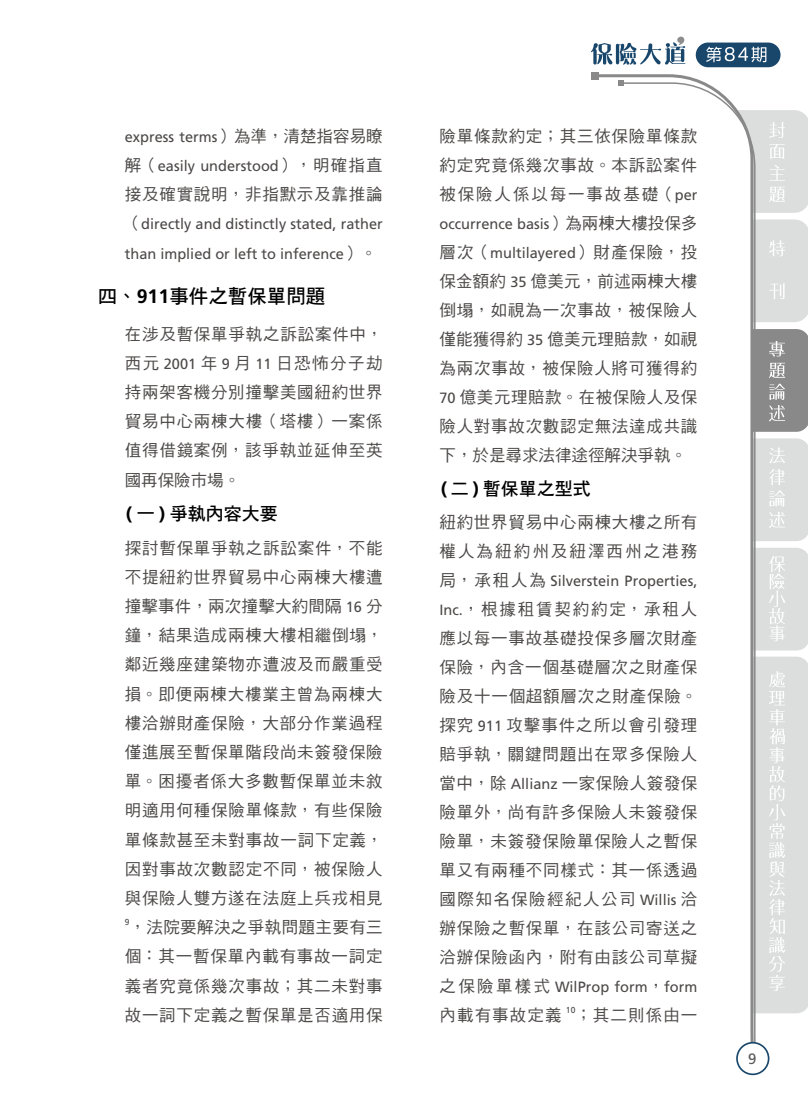
<style>
.page{position:relative;width:808px;height:1106px;background:#fff}
.page>*{position:absolute;margin:0;border:0;box-sizing:border-box;transform-origin:0 0}
.t1{font:19.5px "DF Hei Std W7";color:#000}
.t2{font:18px "DF Hei Std W7";color:#000}
.t3{font:16.5px/29px "DF Hei Std W5";letter-spacing:.05em;color:#4c4948;text-align:justify}
.t4{font:15px "Frutiger LT Std";color:#595757}
.t5{font:14.85px/29.2px "Frutiger LT Std";color:#4c4948}
.t6{font:8.7px "Frutiger LT Std";color:#4c4948}
.s1{font-family:"DF Hei Std W5";font-size:16.5px}
.s2{font-family:"Frutiger LT Std";font-weight:700}
.s3{font-family:"Frutiger LT Std";font-size:14.85px}
</style>
<div class="page">
<div style="left:757px;top:219px;width:51px;height:103px;background:#dcdddd"></div>
<div style="left:591px;top:72px;width:8px;height:8px;background:#898989"></div>
<svg style="left:624px;top:82px;width:133px;height:992px"></svg>
<svg style="left:618px;top:80px;width:6px;height:6px"></svg>
<svg style="left:714px;top:110px;width:94px;height:103px"></svg>
<svg style="left:737px;top:329px;width:71px;height:103px"></svg>
<svg style="left:737px;top:438px;width:71px;height:103px"></svg>
<svg style="left:737px;top:548px;width:71px;height:102px"></svg>
<svg style="left:737px;top:656px;width:71px;height:357px"></svg>
<div style="left:737px;top:1042px;width:31px;height:32px;background:#fff;border-radius:50%"></div>
<div style="left:736px;top:1041px;width:33px;height:34px;border:2px solid #19476c;border-radius:50%"></div>
<svg style="left:591px;top:36px;width:94px;height:29px"></svg>
<div style="left:696px;top:43px;width:84px;height:24px;background:#19476c;border-radius:12px"></div>
<svg style="left:706px;top:47px;width:60px;height:15px"></svg>
<div style="left:709px;top:949px;width:39px;height:72px;background:#fff"></div>
<p class="t5" style="left:125px;top:122px;width:259px">express terms<span class="s1">）為準，清楚指容易瞭解（</span>easily understood<span class="s1">），明確指直</span></p>
<p class="t3" style="left:125px;top:179px;width:259px">接及確實說明，非指默示及靠推論</p>
<p class="t5" style="left:125px;top:210px;width:259px"><span class="s1">（</span>directly and distinctly stated, rather than implied or left to inference<span class="s1">）。</span></p>
<p class="t1" style="left:98px;top:285px;width:229px">四、<span class="s2">911</span>事件之暫保單問題</p>
<p class="t3" style="left:125px;top:319px;width:259px">在涉及暫保單爭執之訴訟案件中，西元 <span class="s3">2001</span> 年 <span class="s3">9</span> 月 <span class="s3">11</span> 日恐怖分子劫持兩架客機分別撞擊美國紐約世界貿易中心兩棟大樓（塔樓）一案係值得借鏡案例，該爭執並延伸至英國再保險市場。</p>
<p class="t2" style="left:126px;top:504px;width:153px"><span class="s2">(</span> 一 <span class="s2">)</span> 爭執內容大要</p>
<p class="t3" style="left:125px;top:533px;width:259px">探討暫保單爭執之訴訟案件，不能不提紐約世界貿易中心兩棟大樓遭撞擊事件，兩次撞擊大約間隔 <span class="s3">16</span> 分鐘，結果造成兩棟大樓相繼倒塌，鄰近幾座建築物亦遭波及而嚴重受損。即便兩棟大樓業主曾為兩棟大樓洽辦財產保險，大部分作業過程僅進展至暫保單階段尚未簽發保險單。困擾者係大多數暫保單並未敘明適用何種保險單條款，有些保險單條款甚至未對事故一詞下定義，因對事故次數認定不同，被保險人與保險人雙方遂在法庭上兵戎相見</p>
<p class="t6" style="left:125px;top:917px;width:6px">9</p>
<p class="t3" style="left:125px;top:912px;width:259px">，法院要解決之爭執問題主要有三個：其一暫保單內載有事故一詞定義者究竟係幾次事故；其二未對事故一詞下定義之暫保單是否適用保</p>
<p class="t3" style="left:439px;top:121px;width:259px">險單條款約定；其三依保險單條款約定究竟係幾次事故。本訴訟案件被保險人係以每一事故基礎（<span class="s3">per</span></p>
<p class="t5" style="left:439px;top:209px;width:259px">occurrence basis<span class="s1">）為兩棟大樓投保多層次（</span>multilayered<span class="s1">）財產保險，投</span></p>
<p class="t3" style="left:439px;top:266px;width:259px">保金額約 <span class="s3">35</span> 億美元，前述兩棟大樓倒塌，如視為一次事故，被保險人僅能獲得約 <span class="s3">35</span> 億美元理賠款，如視為兩次事故，被保險人將可獲得約<span class="s3">70</span> 億美元理賠款。在被保險人及保險人對事故次數認定無法達成共識下，於是尋求法律途徑解決爭執。</p>
<p class="t2" style="left:441px;top:479px;width:151px"><span class="s2">(</span> 二 <span class="s2">)</span> 暫保單之型式</p>
<p class="t3" style="left:439px;top:507px;width:259px">紐約世界貿易中心兩棟大樓之所有權人為紐約州及紐澤西州之港務</p>
<p class="t5" style="left:439px;top:566px;width:259px"><span class="s1">局，承租人為</span> Silverstein Properties,</p>
<p class="t3" style="left:439px;top:594px;width:259px"><span class="s3">Inc.</span>，根據租賃契約約定，承租人應以每一事故基礎投保多層次財產保險，內含一個基礎層次之財產保險及十一個超額層次之財產保險。探究 <span class="s3">911</span> 攻擊事件之所以會引發理賠爭執，關鍵問題出在眾多保險人當中，除 <span class="s3">Allianz</span> 一家保險人簽發保險單外，尚有許多保險人未簽發保險單，未簽發保險單保險人之暫保單又有兩種不同樣式：其一係透過國際知名保險經紀人公司 <span class="s3">Willis</span> 洽辦保險之暫保單，在該公司寄送之洽辦保險函內，附有由該公司草擬</p>
<p class="t5" style="left:439px;top:972px;width:259px"><span class="s1">之保險單樣式</span> WilProp form<span class="s1">，</span>form</p>
<p class="t3" style="left:439px;top:1000px;width:124px">內載有事故定義</p>
<p class="t6" style="left:566px;top:1004px;width:11px">10</p>
<p class="t3" style="left:575px;top:1000px;width:124px">；其二則係由一</p>
<p class="t4" style="left:748px;top:1050px;width:10px">9</p>
</div>
